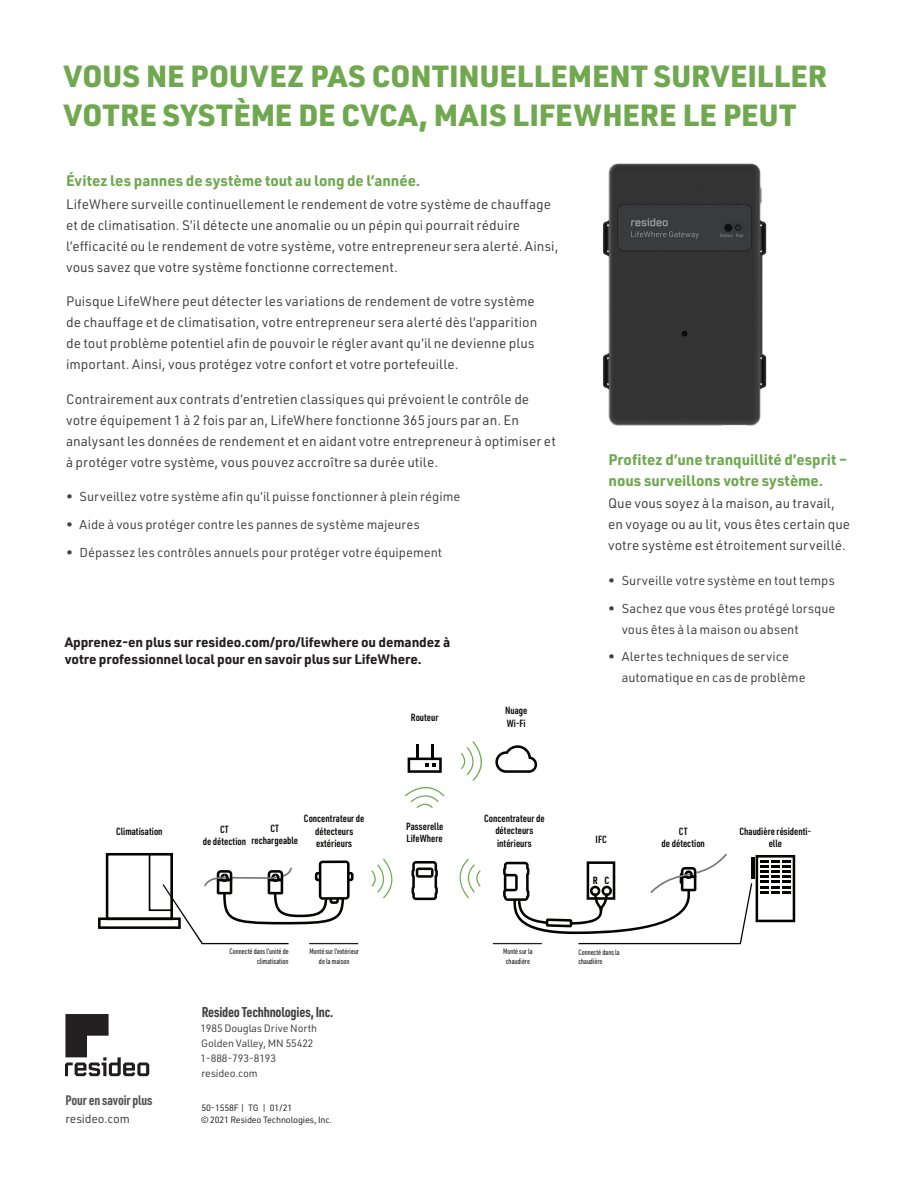
<style>
.page{position:relative;width:918px;height:1188px;background:#fff}
.page>*{position:absolute;margin:0;border:0;box-sizing:border-box;transform-origin:0 0}
.Heading_1{font:900 30px/39px "URWDIN";letter-spacing:.01em;color:#6fa84f}
.Body__Heading__9_14{font:700 15px/21px "URWDIN";color:#6fa84f}
.Cover__Address_Block{font:700 13.95px "URWDIN Cond";letter-spacing:-.01em;color:#404040}
.Body__9_14_pt{font:13.5px/21px "URWDIN";letter-spacing:.005em;color:#404040}
.Cover__Address_Block-2{font:700 13.5px/16.5px "URWDIN";letter-spacing:-.01em;color:#231f20}
.Cover__Address_Block-3{font:700 13.5px "URWDIN Cond";letter-spacing:-.01em;color:#535353}
.t1{font:12.75px/21px "URWDIN";letter-spacing:.005em;color:#404040}
.Cover__Address_Block-4{font:12px "URWDIN";letter-spacing:-.01em;color:#404040}
.Cover__Address_Block-5{font:10.5px "URWDIN";letter-spacing:-.01em;color:#404040}
.t2{font:600 10.2px/12.3px "URWDIN Cond";color:#050504;text-align:center}
.t3{font:700 10.2px "URWDIN Cond";color:#050504}
.Cover__Copyright{font:9px "URWDIN";letter-spacing:-.02em;color:#231f20}
.t4{font:7.65px/9.1px "URWDIN Cond";color:#050504;text-align:center}
</style>
<div class="page">
<svg style="left:65px;top:1014px;width:84px;height:62px"></svg>
<img style="left:602px;top:163px;width:165px;height:263px">
<svg style="left:411px;top:861px;width:27px;height:39px"></svg>
<svg style="left:371px;top:859px;width:22px;height:39px"></svg>
<svg style="left:459px;top:859px;width:22px;height:39px"></svg>
<svg style="left:461px;top:741px;width:76px;height:40px"></svg>
<svg style="left:405px;top:744px;width:40px;height:64px"></svg>
<hr style="left:431px;top:744px;width:3px;height:15px;background:#050504">
<svg style="left:503px;top:854px;width:292px;height:90px"></svg>
<svg style="left:98px;top:853px;width:257px;height:91px"></svg>
<hr style="left:309px;top:943px;width:49px;height:1px;background:#231f20">
<hr style="left:493px;top:943px;width:49px;height:1px;background:#231f20">
<div style="left:149px;top:853px;width:24px;height:58px;border:2px solid #050504"></div>
<p class="Heading_1" style="left:64px;top:55px;width:765px">VOUS NE POUVEZ PAS CONTINUELLEMENT SURVEILLER<br>VOTRE SYSTÈME DE CVCA, MAIS LIFEWHERE LE PEUT</p>
<p class="Body__Heading__9_14" style="left:66px;top:170px;width:356px">Évitez les pannes de système tout au long de l’année.</p>
<p class="Body__9_14_pt" style="left:66px;top:193px;width:494px">LifeWhere surveille continuellement le rendement de votre système de chauffage et de climatisation. S’il détecte une anomalie ou un pépin qui pourrait réduire l’efficacité ou le rendement de votre système, votre entrepreneur sera alerté. Ainsi, vous savez que votre système fonctionne correctement.</p>
<p class="Body__9_14_pt" style="left:66px;top:291px;width:473px">Puisque LifeWhere peut détecter les variations de rendement de votre système de chauffage et de climatisation, votre entrepreneur sera alerté dès l’apparition de tout problème potentiel afin de pouvoir le régler avant qu’il ne devienne plus important. Ainsi, vous protégez votre confort et votre portefeuille.</p>
<p class="Body__9_14_pt" style="left:66px;top:388px;width:491px">Contrairement aux contrats d’entretien classiques qui prévoient le contrôle de votre équipement 1 à 2 fois par an, LifeWhere fonctionne 365 jours par an. En analysant les données de rendement et en aidant votre entrepreneur à optimiser et à protéger votre système, vous pouvez accroître sa durée utile.</p>
<p class="t1" style="left:66px;top:486px;width:396px">• Surveillez votre système afin qu’il puisse fonctionner à plein régime</p>
<p class="t1" style="left:66px;top:514px;width:355px">• Aide à vous protéger contre les pannes de système majeures</p>
<p class="t1" style="left:66px;top:542px;width:378px">• Dépassez les contrôles annuels pour protéger votre équipement</p>
<p class="Cover__Address_Block-2" style="left:65px;top:634px;width:387px">Apprenez-en plus sur resideo.com/pro/lifewhere ou demandez à votre professionnel local pour en savoir plus sur LifeWhere.</p>
<p class="t2" style="left:411px;top:711px;width:29px">Routeur</p>
<p class="t2" style="left:505px;top:704px;width:24px;text-align:left">Nuage<br>Wi-Fi</p>
<p class="Body__Heading__9_14" style="left:608px;top:448px;width:240px">Profitez d’une tranquillité d’esprit – nous surveillons votre système.</p>
<p class="Body__9_14_pt" style="left:608px;top:493px;width:244px">Que vous soyez à la maison, au travail, en voyage ou au lit, vous êtes certain que votre système est étroitement surveillé.</p>
<p class="t1" style="left:608px;top:570px;width:228px">• Surveille votre système en tout temps</p>
<p class="t1" style="left:622px;top:597px;width:215px;text-indent:-14px">• Sachez que vous êtes protégé lorsque vous êtes à la maison ou absent</p>
<p class="t1" style="left:622px;top:646px;width:185px;text-indent:-14px">• Alertes techniques de service automatique en cas de problème</p>
<p class="t2" style="left:406px;top:819px;width:39px;text-align:left">Passerelle<br>LifeWhere</p>
<p class="t2" style="left:484px;top:812px;width:62px">Concentrateur de détecteurs intérieurs</p>
<p class="t2" style="left:304px;top:812px;width:62px">Concentrateur de détecteurs extérieurs</p>
<p class="t2" style="left:203px;top:823px;width:45px">CT<br>de détection</p>
<p class="t2" style="left:251px;top:822px;width:48px">CT rechargeable</p>
<p class="t2" style="left:596px;top:832px;width:13px">IFC</p>
<p class="t2" style="left:740px;top:825px;width:73px">Chaudière résidenti&shy;elle</p>
<p class="t2" style="left:116px;top:825px;width:48px">Climatisation</p>
<p class="t2" style="left:662px;top:825px;width:45px">CT<br>de détection</p>
<p class="Cover__Address_Block-3" style="left:65px;top:1091px;width:88px">Pour en savoir plus</p>
<p class="Cover__Address_Block-4" style="left:65px;top:1110px;width:66px">resideo.com</p>
<p class="t4" style="left:230px;top:947px;width:61px;text-align:right">Connecté dans l’unité de climatisation</p>
<p class="t4" style="left:309px;top:947px;width:51px">Monté sur l’extérieur de la maison</p>
<p class="Cover__Address_Block" style="left:202px;top:1002px;width:133px">Resideo Techhnologies, Inc.</p>
<p class="Cover__Address_Block-5" style="left:200px;top:1021px;width:118px">1985 Douglas Drive North</p>
<p class="Cover__Address_Block-5" style="left:201px;top:1036px;width:114px">Golden Valley, MN 55422</p>
<p class="Cover__Address_Block-5" style="left:200px;top:1051px;width:77px">1-888-793-8193</p>
<p class="Cover__Address_Block-5" style="left:201px;top:1066px;width:58px">resideo.com</p>
<p class="Cover__Copyright" style="left:202px;top:1101px;width:92px">50-1558F | TG | 01/21</p>
<p class="Cover__Copyright" style="left:201px;top:1113px;width:132px">© 2021 Resideo Technologies, Inc.</p>
<p class="t4" style="left:503px;top:947px;width:31px">Monté sur la chaudière</p>
<p class="t3" style="left:593px;top:873px;width:18px">R C</p>
<p class="t4" style="left:578px;top:947px;width:43px;text-align:left">Connecté dans la chaudière</p>
</div>
